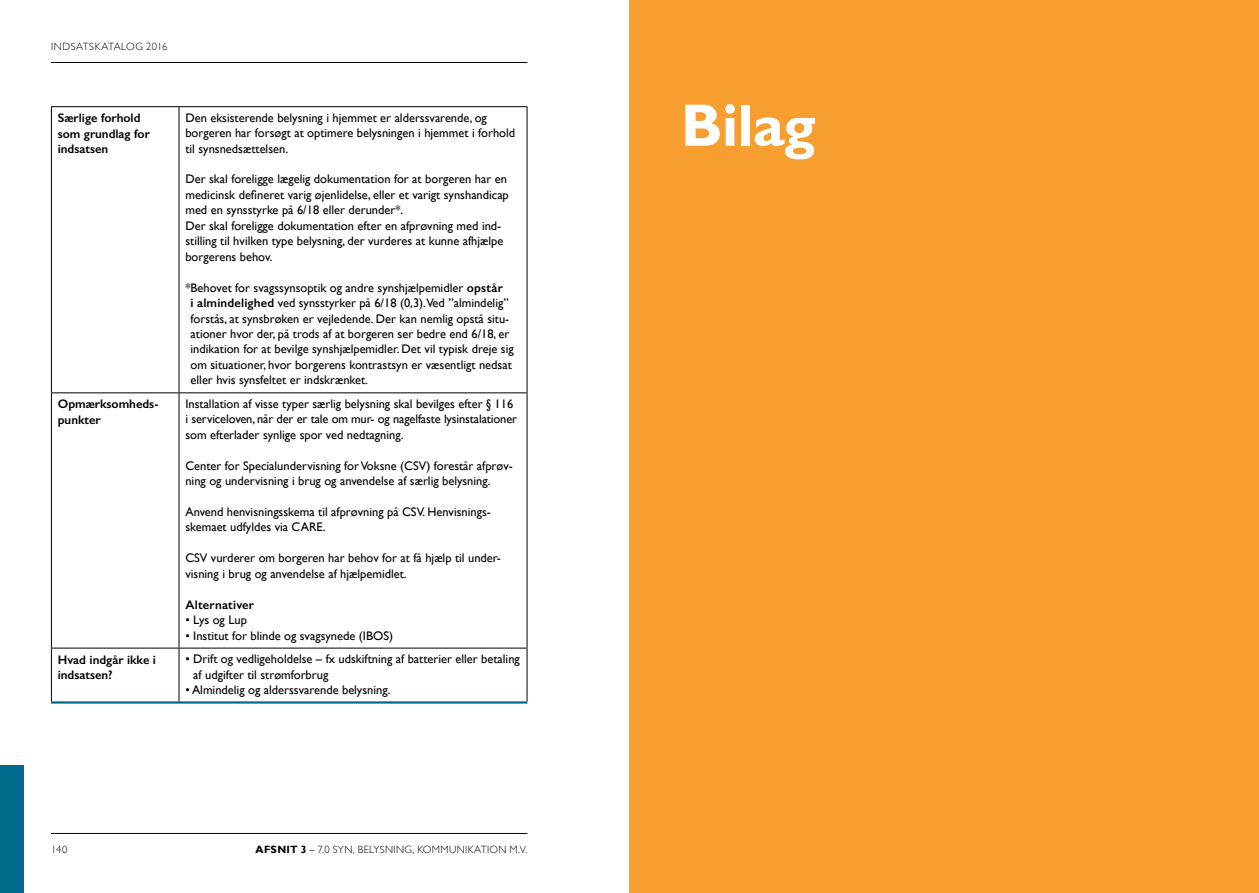
<style>
.page{position:relative;width:1259px;height:893px;background:#fff}
.page>*{position:absolute;margin:0;border:0;box-sizing:border-box;transform-origin:0 0}
.t1{font:700 60px "Gill Sans";letter-spacing:-.015em;color:#fff}
.t2{font:12.45px/15.5px "Gill Sans";color:#000}
.t3{font:600 12.45px/15.5px "Gill Sans";color:#000}
.t4{font:600 12.45px "Gill Sans";letter-spacing:.02em;color:#000}
.t5{font:300 10.5px "Gill Sans";letter-spacing:.035em;color:#000}
.s1{font-weight:600}
.s2{font-weight:700}
</style>
<div class="page">
<div style="left:629px;top:0;width:630px;height:893px;background:#f69e30"></div>
<svg style="left:52px;top:107px;width:474px;height:594px"></svg>
<hr style="left:51px;top:701px;width:128px;height:3px;background:#006a8d">
<hr style="left:179px;top:701px;width:348px;height:3px;background:#006a8d">
<hr style="left:51px;top:106px;width:128px;height:1px;background:#000">
<hr style="left:51px;top:107px;width:1px;height:285px;background:#000">
<hr style="left:179px;top:106px;width:348px;height:1px;background:#000">
<hr style="left:179px;top:107px;width:1px;height:285px;background:#000">
<hr style="left:526px;top:107px;width:1px;height:285px;background:#000">
<hr style="left:51px;top:392px;width:128px;height:1px;background:#000">
<hr style="left:51px;top:393px;width:1px;height:255px;background:#000">
<hr style="left:179px;top:392px;width:348px;height:1px;background:#000">
<hr style="left:179px;top:393px;width:1px;height:255px;background:#000">
<hr style="left:526px;top:393px;width:1px;height:255px;background:#000">
<hr style="left:51px;top:648px;width:128px;height:1px;background:#000">
<hr style="left:51px;top:648px;width:1px;height:53px;background:#000">
<hr style="left:179px;top:648px;width:348px;height:1px;background:#000">
<hr style="left:179px;top:648px;width:1px;height:53px;background:#000">
<hr style="left:526px;top:648px;width:1px;height:53px;background:#000">
<div style="left:0;top:765px;width:23px;height:128px;background:#006a8d"></div>
<hr style="left:51px;top:62px;width:476px;height:1px;background:#000">
<hr style="left:51px;top:833px;width:476px;height:1px;background:#000">
<p class="t5" style="left:51px;top:42px;width:118px">INDSATSKATALOG 2016</p>
<p class="t3" style="left:58px;top:110px;width:94px">Særlige forhold som grundlag for indsatsen</p>
<p class="t2" style="left:185px;top:111px;width:331px">Den eksisterende belysning i hjemmet er alderssvarende, og borgeren har forsøgt at optimere belysningen i hjemmet i forhold til synsnedsættelsen.</p>
<p class="t2" style="left:185px;top:172px;width:325px">Der skal foreligge lægelig dokumentation for at borgeren har en medicinsk defineret varig øjenlidelse, eller et varigt synshandicap med en synsstyrke på 6/18 eller derunder*.<br>Der skal foreligge dokumentation efter en afprøvning med ind&shy;stilling til hvilken type belysning, der vurderes at kunne afhjælpe borgerens behov.</p>
<p class="t2" style="left:191px;top:281px;width:325px;text-indent:-5px">* Behovet for svagssynsoptik og andre synshjælpemidler <span class="s1">opstår<br>i almindelighed</span> ved synsstyrker på 6/18 (0,3).Ved ”almindelig” forstås, at synsbrøken er vejledende. Der kan nemlig opstå situ&shy;ationer hvor der, på trods af at borgeren ser bedre end 6/18, er indikation for at bevilge synshjælpemidler. Det vil typisk dreje sig om situationer, hvor borgerens kontrastsyn er væsentligt nedsat eller hvis synsfeltet er indskrænket.</p>
<p class="t3" style="left:58px;top:396px;width:102px">Opmærksomheds&shy;punkter</p>
<p class="t2" style="left:185px;top:397px;width:333px">Installation af visse typer særlig belysning skal bevilges efter § 116 i serviceloven, når der er tale om mur- og nagelfaste lysinstalationer som efterlader synlige spor ved nedtagning.</p>
<p class="t2" style="left:185px;top:459px;width:329px">Center for Specialundervisning for Voksne (CSV) forestår afprøv&shy;ning og undervisning i brug og anvendelse af særlig belysning.</p>
<p class="t2" style="left:185px;top:505px;width:307px">Anvend henvisningsskema til afprøvning på CSV. Henvisnings&shy;skemaet udfyldes via CARE.</p>
<p class="t2" style="left:185px;top:551px;width:317px">CSV vurderer om borgeren har behov for at få hjælp til under&shy;visning i brug og anvendelse af hjælpemidlet.</p>
<p class="t4" style="left:185px;top:597px;width:70px">Alternativer</p>
<p class="t2" style="left:185px;top:613px;width:63px">• Lys og Lup</p>
<p class="t2" style="left:185px;top:629px;width:209px">• Institut for blinde og svagsynede (IBOS)</p>
<p class="t3" style="left:58px;top:651px;width:100px">Hvad indgår ikke i indsatsen?</p>
<p class="t2" style="left:193px;top:652px;width:328px;text-indent:-8px">• Drift og vedligeholdelse – fx udskiftning af batterier eller betaling af udgifter til strømforbrug</p>
<p class="t2" style="left:185px;top:683px;width:206px">• Almindelig og alderssvarende belysning.</p>
<p class="t5" style="left:51px;top:845px;width:18px">140</p>
<p class="t5" style="left:255px;top:845px;width:273px"><span class="s2">AFSNIT 3</span> – 7.0 SYN, BELYSNING, KOMMUNIKATION M.V.</p>
<h1 class="t1" style="left:681px;top:101px;width:136px">Bilag</h1>
</div>
